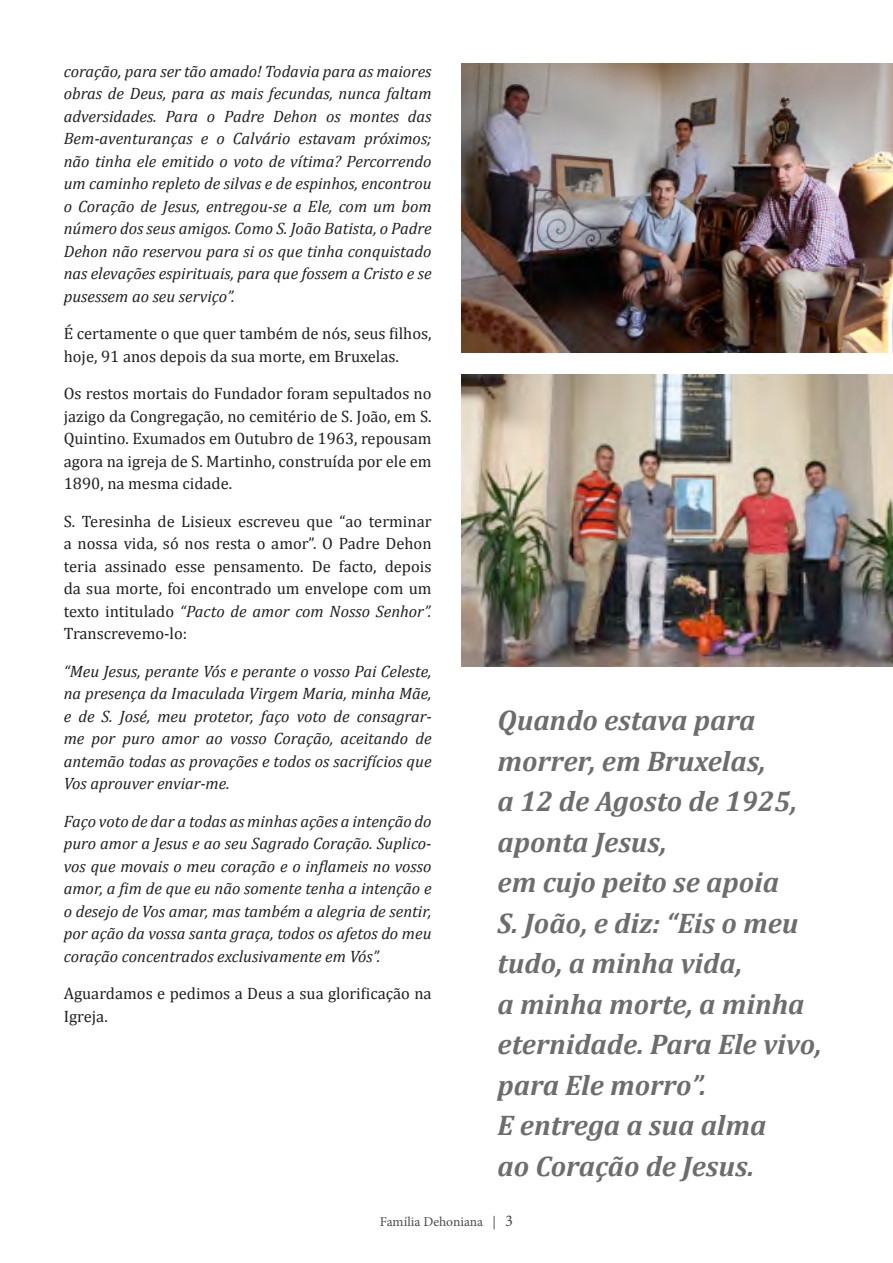
<style>
.page{position:relative;width:893px;height:1263px;background:#fff}
.page>*{position:absolute;margin:0;border:0;box-sizing:border-box;transform-origin:0 0}
.t1{font:italic 700 28.5px/40.5px "Cambria";color:#6d6d6d}
.t2{font:italic 16.5px/22.5px "Cambria";color:#231f20;text-align:justify}
.t3{font:16.5px/22.5px "Cambria";color:#231f20}
.t4{font:13.5px "Minion Pro";color:#494a4b}
.s1{font-style:italic}
.s2{font-size:16.5px}
</style>
<div class="page">
<img style="left:461px;top:64px;width:432px;height:289px">
<img style="left:461px;top:374px;width:432px;height:292px">
<p class="t2" style="left:64px;top:59px;width:369px">coração, para ser tão amado! Todavia para as maiores obras de Deus, para as mais fecundas, nunca faltam adversidades. Para o Padre Dehon os montes das Bem-aventuranças e o Calvário estavam próximos; não tinha ele emitido o voto de vítima? Percorrendo um caminho repleto de silvas e de espinhos, encontrou o Coração de Jesus, entregou-se a Ele, com um bom número dos seus amigos. Como S. João Batista, o Padre Dehon não reservou para si os que tinha conquistado nas elevações espirituais, para que fossem a Cristo e se pusessem ao seu serviço”.</p>
<p class="t3" style="left:64px;top:322px;width:369px">É certamente o que quer também de nós, seus filhos, hoje, 91 anos depois da sua morte, em Bruxelas.</p>
<p class="t3" style="left:64px;top:382px;width:369px;text-align:justify">Os restos mortais do Fundador foram sepultados no jazigo da Congregação, no cemitério de S. João, em S.<br>Quintino. Exumados em Outubro de 1963, repousam agora na igreja de S. Martinho, construída por ele em 1890, na mesma cidade.</p>
<p class="t3" style="left:64px;top:510px;width:369px;text-align:justify">S. Teresinha de Lisieux escreveu que “ao terminar a nossa vida, só nos resta o amor”. O Padre Dehon teria assinado esse pensamento. De facto, depois da sua morte, foi encontrado um envelope com um texto intitulado <span class="s1">“Pacto de amor com Nosso Senhor”.<br></span>Transcrevemo-lo:</p>
<p class="t2" style="left:64px;top:659px;width:369px">“Meu Jesus, perante Vós e perante o vosso Pai Celeste, na presença da Imaculada Virgem Maria, minha Mãe, e de S. José, meu protetor, faço voto de consagrar&shy;me por puro amor ao vosso Coração, aceitando de antemão todas as provações e todos os sacrifícios que Vos aprouver enviar-me.</p>
<p class="t2" style="left:64px;top:809px;width:369px">Faço voto de dar a todas as minhas ações a intenção do puro amor a Jesus e ao seu Sagrado Coração. Suplico&shy;vos que movais o meu coração e o inflameis no vosso amor, a fim de que eu não somente tenha a intenção e o desejo de Vos amar, mas também a alegria de sentir, por ação da vossa santa graça, todos os afetos do meu coração concentrados exclusivamente em Vós”.</p>
<p class="t3" style="left:64px;top:982px;width:369px">Aguardamos e pedimos a Deus a sua glorificação na<br>Igreja.</p>
<p class="t1" style="left:497px;top:699px;width:270px">Quando estava para morrer, em Bruxelas,</p>
<p class="t1" style="left:497px;top:780px;width:301px">a 12 de Agosto de 1925, aponta Jesus,</p>
<p class="t1" style="left:497px;top:861px;width:303px">em cujo peito se apoia<br>S. João, e diz: “Eis o meu tudo, a minha vida,</p>
<p class="t1" style="left:497px;top:983px;width:326px">a minha morte, a minha eternidade. Para Ele vivo, para Ele morro”.</p>
<p class="t1" style="left:497px;top:1104px;width:270px">E entrega a sua alma</p>
<p class="t1" style="left:497px;top:1145px;width:258px">ao Coração de Jesus.</p>
<p class="t4" style="left:380px;top:1213px;width:135px">Família Dehoniana | <span class="s2">3</span></p>
</div>
